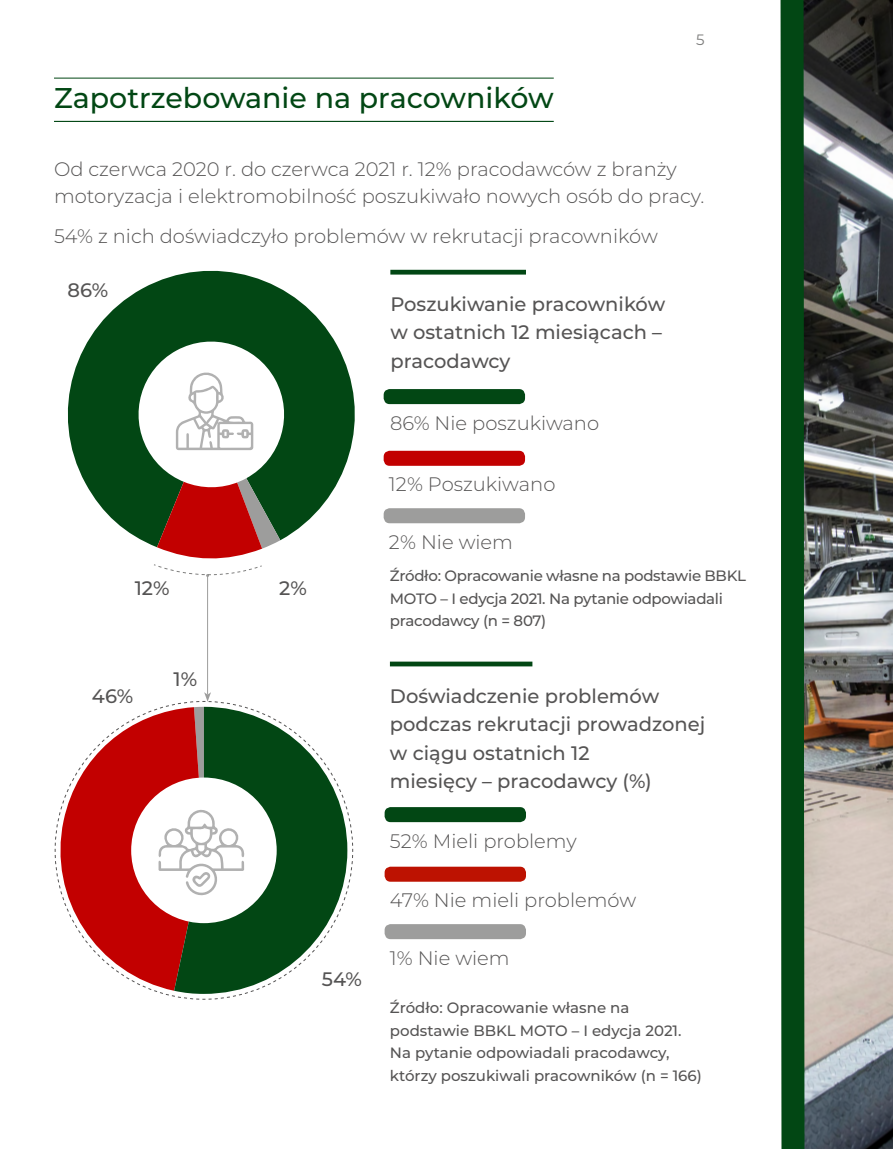
<style>
.page{position:relative;width:893px;height:1149px;background:#fff}
.page>*{position:absolute;margin:0;border:0;box-sizing:border-box;transform-origin:0 0}
.t1{font:500 28.5px "Montserrat";color:#024714}
.t2{font:300 19.5px/27px "Montserrat";color:#555454}
.t3{font:500 19.5px/28.5px "Montserrat";color:#555454}
.t4{font:500 15px/22.5px "Montserrat";letter-spacing:-.01em;color:#555454}
.t5{font:15px "Montserrat";color:#7c7c7b}
</style>
<div class="page">
<svg style="left:67px;top:270px;width:288px;height:262px;fill:#024714"></svg>
<img style="left:816px;top:0;width:77px;height:1148px">
<hr style="left:54px;top:78px;width:500px;height:1px;background:#024714">
<hr style="left:54px;top:121px;width:500px;height:1px;background:#024714">
<svg style="left:780px;top:0;width:36px;height:1148px;background:#376140"></svg>
<hr style="left:390px;top:270px;width:136px;height:4px;background:#024714">
<div style="left:384px;top:389px;width:141px;height:15px;background:#024714;border-radius:6px"></div>
<div style="left:384px;top:450px;width:141px;height:15px;background:#c20000;border-radius:6px"></div>
<div style="left:384px;top:508px;width:141px;height:15px;background:#9d9d9c;border-radius:6px"></div>
<div style="left:390px;top:661px;width:142px;height:5px;background:#024714"></div>
<div style="left:385px;top:806px;width:141px;height:15px;background:#024714;border-radius:6px"></div>
<div style="left:385px;top:866px;width:141px;height:15px;background:#bd1201;border-radius:6px"></div>
<div style="left:385px;top:923px;width:141px;height:15px;background:#9d9d9c;border-radius:6px"></div>
<hr style="left:207px;top:575px;width:1px;height:119px;background:#9d9d9c">
<svg style="left:128px;top:331px;width:166px;height:246px"></svg>
<svg style="left:54px;top:700px;width:299px;height:299px"></svg>
<h2 class="t1" style="left:54px;top:78px;width:501px">Zapotrzebowanie na pracowników</h2>
<p class="t5" style="left:696px;top:29px;width:10px">5</p>
<p class="t2" style="left:54px;top:154px;width:652px">Od czerwca 2020 r. do czerwca 2021 r. 12% pracodawców z branży motoryzacja i elektromobilność poszukiwało nowych osób do pracy.</p>
<p class="t2" style="left:54px;top:222px;width:605px">54% z nich doświadczyło problemów w rekrutacji pracowników</p>
<p class="t3" style="left:67px;top:275px;width:42px">86%</p>
<p class="t3" style="left:135px;top:572px;width:37px">12%</p>
<p class="t3" style="left:279px;top:572px;width:29px">2%</p>
<p class="t3" style="left:92px;top:680px;width:43px">46%</p>
<p class="t3" style="left:174px;top:663px;width:25px">1%</p>
<p class="t3" style="left:322px;top:964px;width:42px">54%</p>
<p class="t3" style="left:390px;top:289px;width:276px">Poszukiwanie pracowników w ostatnich 12 miesiącach – pracodawcy</p>
<p class="t2" style="left:390px;top:409px;width:211px">86% Nie poszukiwano</p>
<p class="t2" style="left:389px;top:469px;width:168px">12% Poszukiwano</p>
<p class="t2" style="left:389px;top:528px;width:126px">2% Nie wiem</p>
<p class="t4" style="left:390px;top:563px;width:358px">Źródło: Opracowanie własne na podstawie BBKL<br>MOTO – I edycja 2021. Na pytanie odpowiadali pracodawcy (n = 807)</p>
<p class="t3" style="left:390px;top:680px;width:317px">Doświadczenie problemów podczas rekrutacji prowadzonej w ciągu ostatnich 12<br>miesięcy – pracodawcy (%)</p>
<p class="t2" style="left:390px;top:826px;width:188px">52% Mieli problemy</p>
<p class="t2" style="left:390px;top:885px;width:248px">47% Nie mieli problemów</p>
<p class="t2" style="left:390px;top:943px;width:121px">1% Nie wiem</p>
<p class="t4" style="left:390px;top:995px;width:313px">Źródło: Opracowanie własne na podstawie BBKL MOTO – I edycja 2021.<br>Na pytanie odpowiadali pracodawcy, którzy poszukiwali pracowników (n = 166)</p>
</div>
